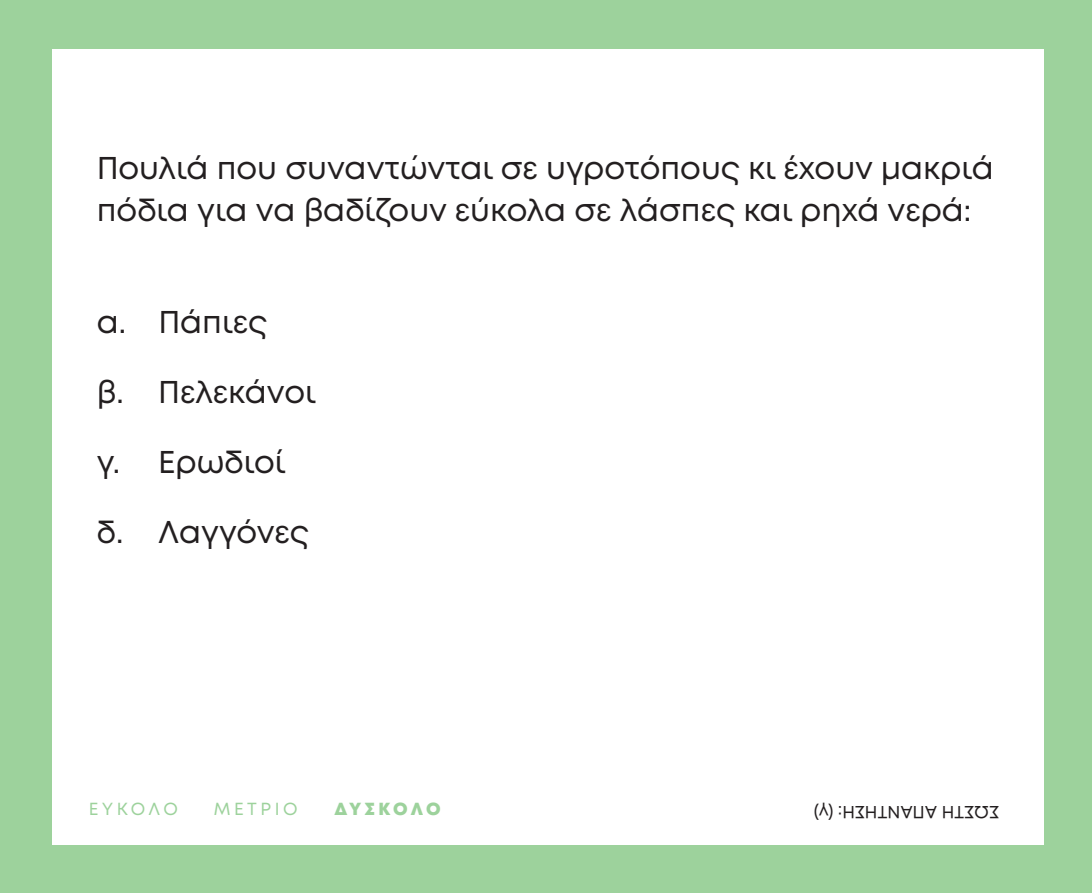
<style>
.page{position:relative;width:1092px;height:893px;background:#fff}
.page>*{position:absolute;margin:0;border:0;box-sizing:border-box;transform-origin:0 0}
.t1{font:31.5px/42px "Mont";color:#231f20}
.t2{font:17.5px "Mont";color:#231f20}
.t3{font:17.5px "Mont";letter-spacing:.2em;color:#9dd29c}
.t4{font:800 17.5px "Mont";letter-spacing:.17em;color:#9dd29c}
</style>
<div class="page">
<div style="left:0;top:0;width:1091px;height:893px;background:#9dd29c"></div>
<div style="left:52px;top:49px;width:991px;height:795px;background:#fff"></div>
<p class="t1" style="left:97px;top:147px;width:898px">Πουλιά που συναντώνται σε υγροτόπους κι έχουν μακριά πόδια για να βαδίζουν εύκολα σε λάσπες και ρηχά νερά:</p>
<p class="t1" style="left:97px;top:301px;width:172px">α. Πάπιες</p>
<p class="t1" style="left:97px;top:371px;width:221px">β. Πελεκάνοι</p>
<p class="t1" style="left:97px;top:441px;width:191px">γ. Ερωδιοί</p>
<p class="t1" style="left:97px;top:511px;width:213px">δ. Λαγγόνες</p>
<p class="t3" style="left:89px;top:798px;width:91px">ΕΥΚΟΛΟ</p>
<p class="t3" style="left:214px;top:798px;width:85px">ΜΕΤΡΙΟ</p>
<p class="t4" style="left:334px;top:798px;width:108px">ΔΥΣΚΟΛΟ</p>
<p class="t2" style="left:998px;top:823px;width:186px;rotate:-180deg">ΣΩΣΤΗ ΑΠΑΝΤΗΣΗ: (γ)</p>
</div>
